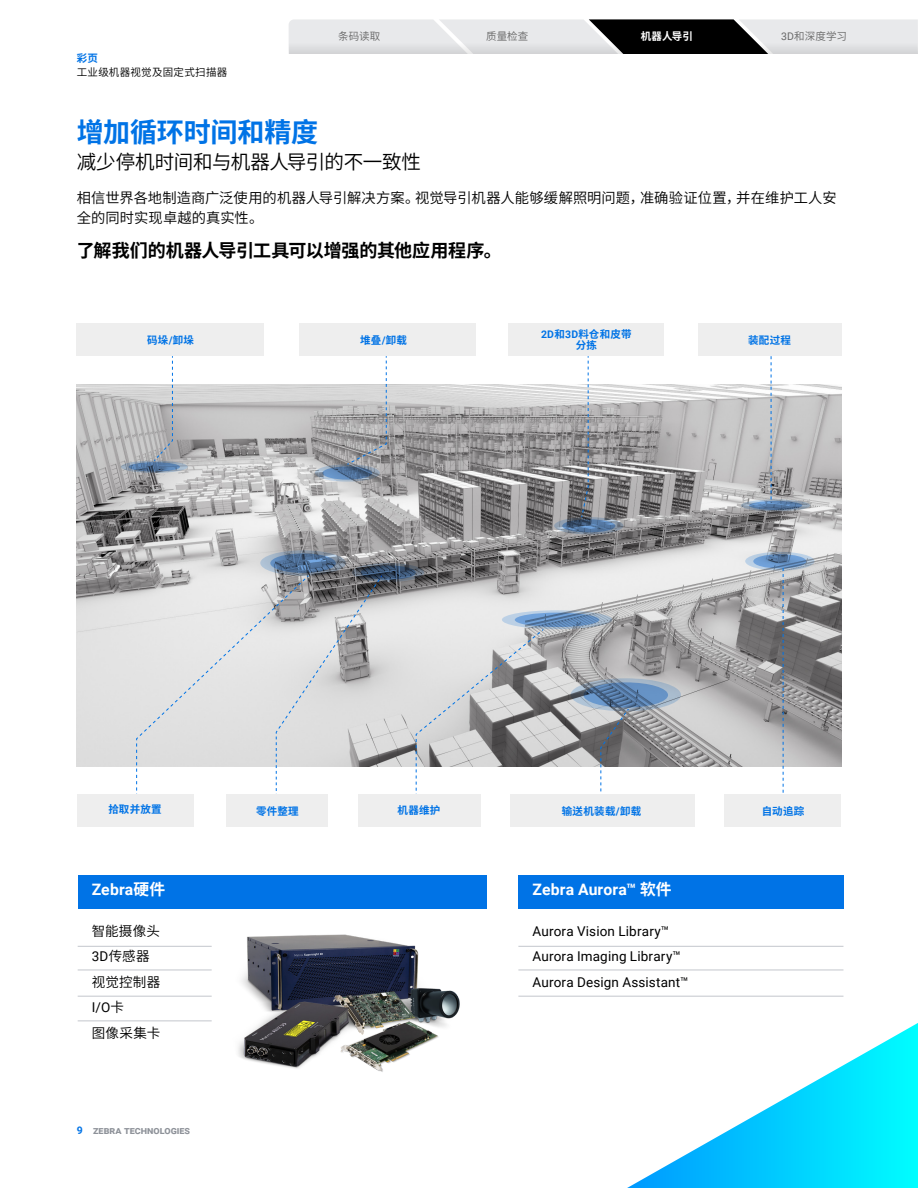
<style>
.page{position:relative;width:918px;height:1188px;background:#fff}
.page>*{position:absolute;margin:0;border:0;box-sizing:border-box;transform-origin:0 0}
.Heading{font:700 27px "Noto Sans CJ Ksc";letter-spacing:-.005em;color:#0073e6}
.Subhead-1{font:600 19.5px "Noto Sans CJ Ksc";letter-spacing:-.015em;color:#000}
.Body{font:700 18px "Noto Sans CJ Ksc";letter-spacing:-.01em;color:#000}
.Body-2{font:700 15.75px "Roboto";letter-spacing:.01em;color:#fff}
.Body-3{font:600 14.25px/20.2px "Noto Sans CJ Ksc";letter-spacing:.01em;color:#000}
.Body-4{font:13.5px "Roboto";letter-spacing:.01em;color:#000}
.Body-5{font:600 13.5px "Noto Sans CJ Ksc";letter-spacing:.015em;color:#000}
.Bullets{font:700 10.5px/11.2px "Noto Sans CJ Ksc";letter-spacing:.025em;color:#0073e6;text-align:center}
.t1{font:700 10.5px "Roboto";color:#8e9299}
.t2{font:600 10.5px "Noto Sans CJ Ksc";letter-spacing:.01em;color:#666}
.t3{font:600 10.5px "Noto Sans CJ Ksc";letter-spacing:.03em;color:#000}
.Subhead-1-2{font:700 10.5px "Noto Sans CJ Ksc";letter-spacing:-.01em;color:#fff}
.s1{font-family:"Roboto";font-weight:400}
.s2{font-family:"Roboto"}
.s3{font-family:"Noto Sans CJ Ksc"}
.s4{font-family:"Noto Sans CJ Ksc";font-weight:600}
.s5{color:#0073e6}
</style>
<div class="page">
<img style="left:77px;top:385px;width:764px;height:382px">
<svg style="left:346px;top:356px;width:41px;height:109px"></svg>
<svg style="left:153px;top:356px;width:20px;height:106px"></svg>
<svg style="left:771px;top:356px;width:1px;height:143px"></svg>
<svg style="left:581px;top:356px;width:8px;height:161px"></svg>
<svg style="left:136px;top:575px;width:247px;height:221px;background:#dadadb"></svg>
<svg style="left:415px;top:628px;width:129px;height:168px"></svg>
<svg style="left:600px;top:709px;width:29px;height:83px"></svg>
<div style="left:76px;top:323px;width:188px;height:33px;background:#eee"></div>
<div style="left:299px;top:323px;width:177px;height:33px;background:#eee"></div>
<div style="left:725px;top:794px;width:116px;height:33px;background:#eee"></div>
<div style="left:227px;top:794px;width:101px;height:33px;background:#eee"></div>
<div style="left:511px;top:794px;width:184px;height:33px;background:#eee"></div>
<div style="left:698px;top:323px;width:143px;height:33px;background:#eee"></div>
<div style="left:358px;top:794px;width:123px;height:33px;background:#eee"></div>
<div style="left:508px;top:323px;width:155px;height:33px;background:#eee"></div>
<div style="left:77px;top:794px;width:116px;height:33px;background:#eee"></div>
<svg style="left:315px;top:464px;width:65px;height:18px"></svg>
<svg style="left:322px;top:466px;width:50px;height:14px"></svg>
<svg style="left:554px;top:517px;width:69px;height:17px"></svg>
<svg style="left:562px;top:519px;width:53px;height:14px"></svg>
<svg style="left:741px;top:499px;width:69px;height:12px"></svg>
<svg style="left:749px;top:501px;width:53px;height:9px"></svg>
<svg style="left:745px;top:552px;width:70px;height:19px"></svg>
<svg style="left:753px;top:554px;width:53px;height:14px"></svg>
<svg style="left:502px;top:610px;width:110px;height:19px"></svg>
<svg style="left:515px;top:613px;width:84px;height:14px"></svg>
<svg style="left:571px;top:678px;width:110px;height:33px"></svg>
<svg style="left:583px;top:682px;width:85px;height:26px;background:#5a7fab"></svg>
<svg style="left:352px;top:563px;width:72px;height:19px"></svg>
<svg style="left:361px;top:565px;width:55px;height:15px"></svg>
<svg style="left:260px;top:550px;width:86px;height:26px"></svg>
<svg style="left:270px;top:553px;width:66px;height:20px"></svg>
<svg style="left:121px;top:461px;width:67px;height:12px"></svg>
<svg style="left:129px;top:462px;width:51px;height:10px"></svg>
<svg style="left:627px;top:1023px;width:291px;height:165px"></svg>
<svg style="left:289px;top:19px;width:629px;height:35px;background:#b1b1b3"></svg>
<hr style="left:78px;top:946px;width:134px;height:1px;background:#c3c6cc">
<hr style="left:78px;top:970px;width:134px;height:1px;background:#c3c6cc">
<hr style="left:78px;top:996px;width:134px;height:1px;background:#c3c6cc">
<hr style="left:78px;top:1021px;width:134px;height:1px;background:#c3c6cc">
<hr style="left:518px;top:946px;width:325px;height:1px;background:#c3c6cc">
<hr style="left:518px;top:970px;width:325px;height:1px;background:#c3c6cc">
<hr style="left:518px;top:996px;width:325px;height:1px;background:#c3c6cc">
<div style="left:78px;top:875px;width:409px;height:34px;background:#0073e6"></div>
<div style="left:518px;top:875px;width:325px;height:34px;background:#0073e6"></div>
<img style="left:198px;top:934px;width:262px;height:138px">
<svg style="left:783px;top:568px;width:1px;height:225px"></svg>
<p class="Bullets" style="left:77px;top:53px;width:23px">彩页</p>
<p class="t3" style="left:77px;top:66px;width:152px">工业级机器视觉及固定式扫描器</p>
<p class="Subhead-1-2" style="left:641px;top:30px;width:54px">机器人导引</p>
<p class="t2" style="left:338px;top:30px;width:44px">条码读取</p>
<p class="t2" style="left:486px;top:30px;width:44px">质量检查</p>
<p class="t2" style="left:781px;top:30px;width:67px"><span class="s1">3D</span>和深度学习</p>
<p class="Heading" style="left:77px;top:117px;width:243px">增加循环时间和精度</p>
<p class="Subhead-1" style="left:77px;top:151px;width:346px">减少停机时间和与机器人导引的不一致性</p>
<p class="Body-3" style="left:77px;top:188px;width:762px">相信世界各地制造商广泛使用的机器人导引解决方案。视觉导引机器人能够缓解照明问题，准确验证位置，并在维护工人安全的同时实现卓越的真实性。</p>
<p class="Body" style="left:77px;top:240px;width:427px">了解我们的机器人导引工具可以增强的其他应用程序。</p>
<p class="Bullets" style="left:147px;top:334px;width:49px">码垛<span class="s2">/</span>卸垛</p>
<p class="Bullets" style="left:360px;top:334px;width:49px">堆叠<span class="s2">/</span>卸载</p>
<p class="Bullets" style="left:541px;top:329px;width:92px"><span class="s2">2D</span>和<span class="s2">3D</span>料仓和皮带分拣</p>
<p class="Bullets" style="left:748px;top:334px;width:44px">装配过程</p>
<p class="Bullets" style="left:108px;top:804px;width:55px">拾取并放置</p>
<p class="Bullets" style="left:398px;top:804px;width:44px">机器维护</p>
<p class="Bullets" style="left:256px;top:805px;width:44px">零件整理</p>
<p class="Bullets" style="left:562px;top:805px;width:81px">输送机装载<span class="s2">/</span>卸载</p>
<p class="Bullets" style="left:762px;top:805px;width:44px">自动追踪</p>
<p class="Body-2" style="left:92px;top:878px;width:75px">Zebra<span class="s3">硬件</span></p>
<p class="Body-2" style="left:533px;top:878px;width:141px">Zebra Aurora™ <span class="s3">软件</span></p>
<p class="Body-5" style="left:92px;top:923px;width:70px">智能摄像头</p>
<p class="Body-5" style="left:92px;top:949px;width:59px"><span class="s1">3D</span>传感器</p>
<p class="Body-5" style="left:92px;top:974px;width:70px">视觉控制器</p>
<p class="Body-4" style="left:92px;top:998px;width:34px">I/O<span class="s4">卡</span></p>
<p class="Body-5" style="left:92px;top:1025px;width:70px">图像采集卡</p>
<p class="t1" style="left:77px;top:1123px;width:115px"><span class="s5">9</span> ZEBRA TECHNOLOGIES</p>
<p class="Body-4" style="left:533px;top:921px;width:138px">Aurora Vision Library™</p>
<p class="Body-4" style="left:533px;top:947px;width:150px">Aurora Imaging Library™</p>
<p class="Body-4" style="left:533px;top:972px;width:158px">Aurora Design Assistant™</p>
</div>
